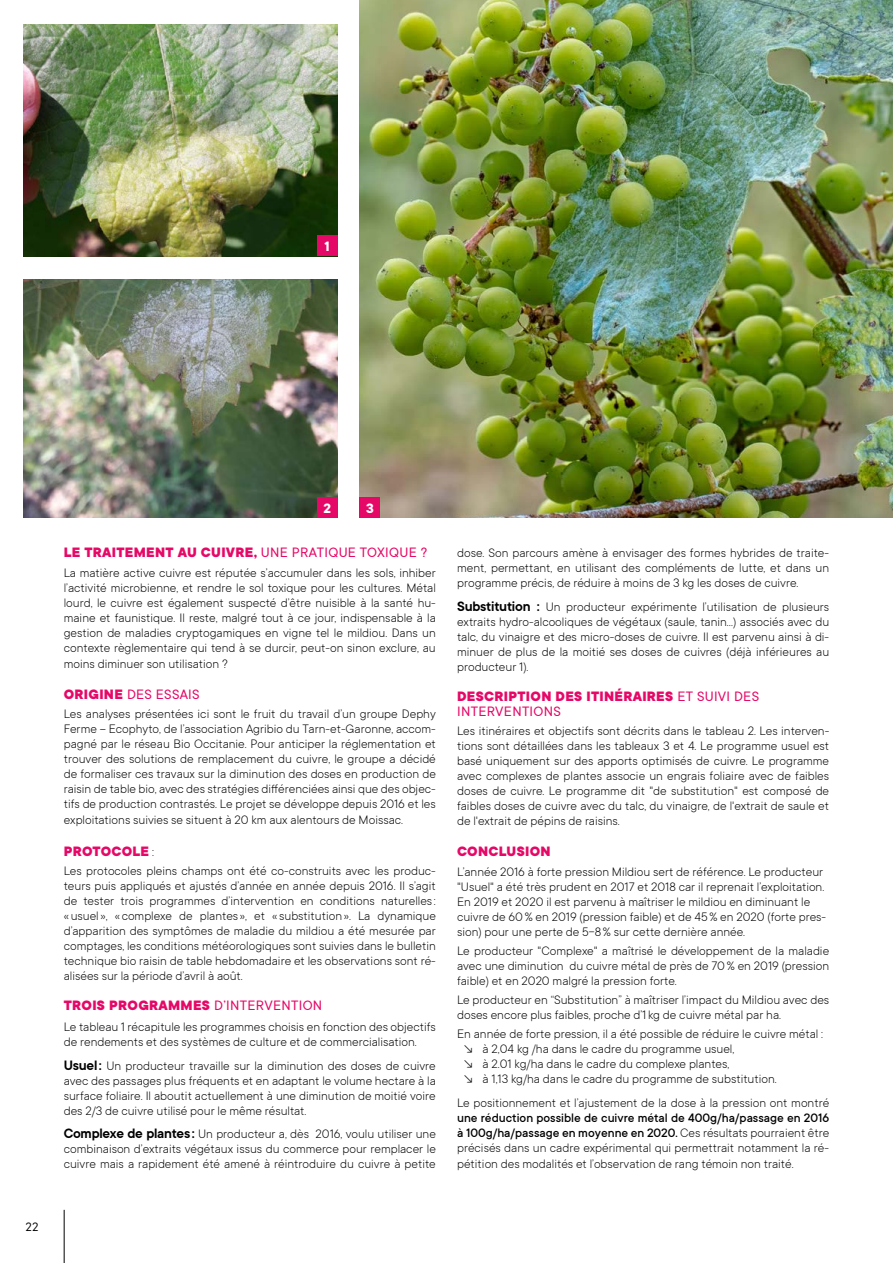
<style>
.page{position:relative;width:893px;height:1263px;background:#fff}
.page>*{position:absolute;margin:0;border:0;box-sizing:border-box;transform-origin:0 0}
.t1{font:800 15px/15px "TT Commons";letter-spacing:.02em;color:#e60867}
.t2{font:15px "TT Commons";letter-spacing:.02em;color:#e60867}
.t3{font:700 15px "TT Commons";color:#fff}
.t4{font:300 13.5px/15px "TT Commons";color:#000;text-align:justify}
.t5{font:12px "Intro Rust Book Base";color:#000}
.s1{font-weight:400}
.s2{font-weight:800}
.s3{font-weight:300;font-size:13.5px;color:#000}
.s4{font-weight:600;font-size:15px}
.s5{font-weight:500}
</style>
<div class="page">
<img style="left:360px;top:0;width:533px;height:518px">
<img style="left:23px;top:24px;width:315px;height:232px">
<img style="left:23px;top:280px;width:315px;height:238px">
<hr style="left:64px;top:1210px;width:1px;height:53px;background:#000">
<div style="left:360px;top:497px;width:20px;height:21px;background:#e60867"></div>
<div style="left:317px;top:235px;width:21px;height:21px;background:#e60867"></div>
<div style="left:317px;top:497px;width:21px;height:21px;background:#e60867"></div>
<p class="t3" style="left:325px;top:238px;width:7px">1</p>
<p class="t5" style="left:25px;top:1219px;width:15px">22</p>
<p class="t3" style="left:323px;top:500px;width:9px">2</p>
<p class="t3" style="left:366px;top:500px;width:9px">3</p>
<p class="t1" style="left:64px;top:546px;width:365px">LE TRAITEMENT AU CUIVRE, <span class="s1">UNE PRATIQUE TOXIQUE ?</span></p>
<p class="t4" style="left:64px;top:565px;width:374px">La matière active cuivre est réputée s’accumuler dans les sols, inhiber l’activité microbienne, et rendre le sol toxique pour les cultures. Métal lourd, le cuivre est également suspecté d’être nuisible à la santé hu&shy;maine et faunistique. Il reste, malgré tout à ce jour, indispensable à la gestion de maladies cryptogamiques en vigne tel le mildiou. Dans un contexte règlementaire qui tend à se durcir, peut-on sinon exclure, au moins diminuer son utilisation ?</p>
<p class="t2" style="left:64px;top:686px;width:137px"><span class="s2">ORIGINE</span> DES ESSAIS</p>
<p class="t4" style="left:64px;top:706px;width:374px">Les analyses présentées ici sont le fruit du travail d’un groupe Dephy Ferme – Ecophyto, de l’association Agribio du Tarn-et-Garonne, accom&shy;pagné par le réseau Bio Occitanie. Pour anticiper la réglementation et trouver des solutions de remplacement du cuivre, le groupe a décidé de formaliser ces travaux sur la diminution des doses en production de raisin de table bio, avec des stratégies différenciées ainsi que des objec&shy;tifs de production contrastés. Le projet se développe depuis 2016 et les exploitations suivies se situent à 20 km aux alentours de Moissac.</p>
<p class="t1" style="left:64px;top:844px;width:92px">PROTOCOLE <span class="s3">:</span></p>
<p class="t4" style="left:64px;top:863px;width:374px">Les protocoles pleins champs ont été co-construits avec les produc&shy;teurs puis appliqués et ajustés d’année en année depuis 2016. Il s’agit de tester trois programmes d’intervention en conditions naturelles: «usuel», « complexe de plantes», et «substitution». La dynamique d’apparition des symptômes de maladie du mildiou a été mesurée par comptages, les conditions météorologiques sont suivies dans le bulletin technique bio raisin de table hebdomadaire et les observations sont ré&shy;alisées sur la période d’avril à août.</p>
<p class="t1" style="left:64px;top:998px;width:260px">TROIS PROGRAMMES <span class="s1">D’INTERVENTION</span></p>
<p class="t4" style="left:64px;top:1019px;width:374px">Le tableau 1 récapitule les programmes choisis en fonction des objectifs de rendements et des systèmes de culture et de commercialisation.</p>
<p class="t4" style="left:64px;top:1058px;width:374px"><span class="s4">Usuel:</span> Un producteur travaille sur la diminution des doses de cuivre avec des passages plus fréquents et en adaptant le volume hectare à la surface foliaire. Il aboutit actuellement à une diminution de moitié voire des 2/3 de cuivre utilisé pour le même résultat.</p>
<p class="t4" style="left:64px;top:1126px;width:374px"><span class="s4">Complexe de plantes:</span> Un producteur a, dès 2016, voulu utiliser une combinaison d’extraits végétaux issus du commerce pour remplacer le cuivre mais a rapidement été amené à réintroduire du cuivre à petite</p>
<p class="t4" style="left:457px;top:546px;width:374px">dose. Son parcours amène à envisager des formes hybrides de traite&shy;ment, permettant, en utilisant des compléments de lutte, et dans un programme précis, de réduire à moins de 3 kg les doses de cuivre.</p>
<p class="t4" style="left:457px;top:599px;width:374px"><span class="s4">Substitution :</span> Un producteur expérimente l’utilisation de plusieurs extraits hydro-alcooliques de végétaux (saule, tanin…) associés avec du talc, du vinaigre et des micro-doses de cuivre. Il est parvenu ainsi à di&shy;minuer de plus de la moitié ses doses de cuivres (déjà inférieures au producteur 1).</p>
<p class="t1" style="left:457px;top:689px;width:303px">DESCRIPTION DES ITINÉRAIRES <span class="s1">ET SUIVI DES<br>INTERVENTIONS</span></p>
<p class="t4" style="left:457px;top:723px;width:374px">Les itinéraires et objectifs sont décrits dans le tableau 2. Les interven&shy;tions sont détaillées dans les tableaux 3 et 4. Le programme usuel est basé uniquement sur des apports optimisés de cuivre. Le programme avec complexes de plantes associe un engrais foliaire avec de faibles doses de cuivre. Le programme dit "de substitution" est composé de faibles doses de cuivre avec du talc, du vinaigre, de l'extrait de saule et de l'extrait de pépins de raisins.</p>
<p class="t1" style="left:457px;top:844px;width:95px">CONCLUSION</p>
<p class="t4" style="left:457px;top:864px;width:371px;text-align:left">L’année 2016 à forte pression Mildiou sert de référence. Le producteur "Usuel" a été très prudent en 2017 et 2018 car il reprenait l’exploitation.<br>En 2019 et 2020 il est parvenu à maîtriser le mildiou en diminuant le cuivre de 60% en 2019 (pression faible) et de 45% en 2020 (forte pres&shy;sion) pour une perte de 5-8% sur cette dernière année.</p>
<p class="t4" style="left:457px;top:943px;width:374px">Le producteur "Complexe" a maîtrisé le développement de la maladie avec une diminution du cuivre métal de près de 70% en 2019 (pression faible) et en 2020 malgré la pression forte.</p>
<p class="t4" style="left:457px;top:992px;width:374px">Le producteur en “Substitution” à maîtriser l’impact du Mildiou avec des doses encore plus faibles, proche d’1kg de cuivre métal par ha.</p>
<p class="t4" style="left:461px;top:1026px;width:363px;text-align:left;text-indent:-4px">En année de forte pression, il a été possible de réduire le cuivre métal : ↘ à 2,04 kg /ha dans le cadre du programme usuel,<br>↘ à 2.01 kg/ha dans le cadre du complexe plantes,<br>↘ à 1,13 kg/ha dans le cadre du programme de substitution.</p>
<p class="t4" style="left:457px;top:1095px;width:374px">Le positionnement et l’ajustement de la dose à la pression ont montré</p>
<p class="t4" style="left:457px;top:1110px;width:374px;line-height:15.5px"><span class="s5">une réduction possible de cuivre métal de 400g/ha/passage en 2016 à 100g/ha/passage en moyenne en 2020.</span> Ces résultats pourraient être précisés dans un cadre expérimental qui permettrait notamment la ré&shy;pétition des modalités et l’observation de rang témoin non traité.</p>
</div>
